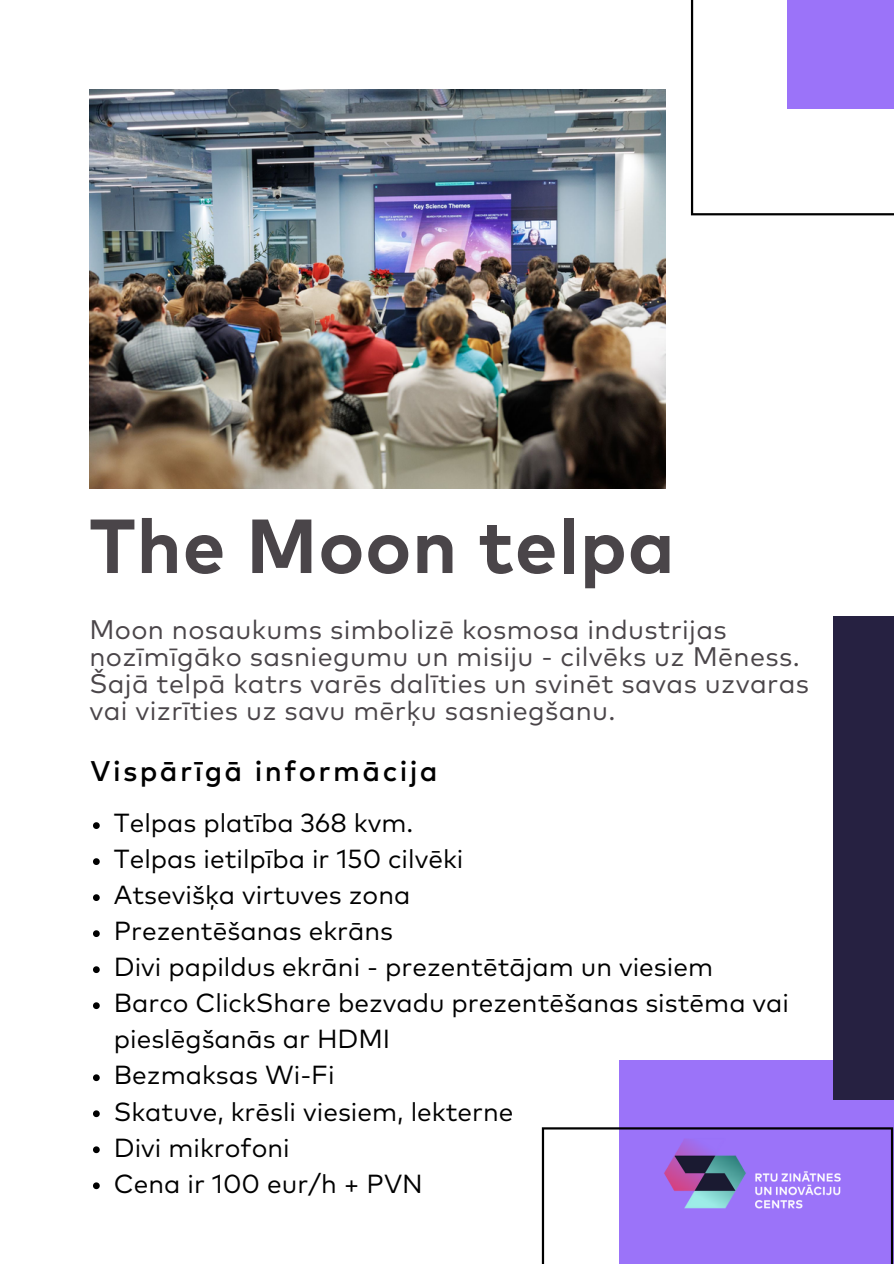
<style>
.page{position:relative;width:894px;height:1264px;background:#fff}
.page>*{position:absolute;margin:0;border:0;box-sizing:border-box;transform-origin:0 0}
.t1{font:700 76.35px "Mark Pro";letter-spacing:.015em;color:#4a4549}
.t2{font:500 28.5px "Mark Pro";letter-spacing:.085em;color:#000}
.t3{font:26.85px/27px "Mark Pro";letter-spacing:.015em;color:#4a4549}
.t4{font:26.1px/36px "Mark Pro";color:#000}
</style>
<div class="page">
<div style="left:832px;top:616px;width:61px;height:483px;background:#262141"></div>
<img style="left:89px;top:89px;width:576px;height:400px">
<svg style="left:93px;top:822px;width:7px;height:7px"></svg>
<svg style="left:93px;top:858px;width:7px;height:7px"></svg>
<svg style="left:93px;top:894px;width:7px;height:7px"></svg>
<svg style="left:93px;top:930px;width:7px;height:7px"></svg>
<svg style="left:93px;top:966px;width:7px;height:7px"></svg>
<svg style="left:93px;top:1002px;width:7px;height:7px"></svg>
<svg style="left:93px;top:1074px;width:7px;height:7px"></svg>
<svg style="left:93px;top:1110px;width:7px;height:7px"></svg>
<svg style="left:93px;top:1146px;width:7px;height:7px"></svg>
<svg style="left:93px;top:1182px;width:7px;height:7px"></svg>
<img style="left:619px;top:1043px;width:274px;height:220px">
<svg style="left:541px;top:1127px;width:351px;height:136px;fill:#9b73f9"></svg>
<svg style="left:690px;top:0;width:203px;height:215px"></svg>
<div style="left:787px;top:0;width:106px;height:109px;background:#9b73f9"></div>
<p class="t1" style="left:89px;top:512px;width:586px">The Moon telpa</p>
<p class="t3" style="left:89px;top:617px;width:721px">Moon nosaukums simbolizē kosmosa industrijas nozīmīgāko sasniegumu un misiju - cilvēks uz Mēness.<br>Šajā telpā katrs varēs dalīties un svinēt savas uzvaras vai vizrīties uz savu mērķu sasniegšanu.</p>
<p class="t2" style="left:90px;top:759px;width:348px">Vispārīgā informācija</p>
<p class="t4" style="left:114px;top:806px;width:301px">Telpas platība 368 kvm.</p>
<h1 class="t4" style="left:114px;top:842px;width:351px">Telpas ietilpība ir 150 cilvēki</h1>
<p class="t4" style="left:114px;top:878px;width:298px">Atsevišķa virtuves zona</p>
<p class="t4" style="left:114px;top:914px;width:280px">Prezentēšanas ekrāns</p>
<h2 class="t4" style="left:114px;top:950px;width:600px">Divi papildus ekrāni - prezentētājam un viesiem</h2>
<p class="t4" style="left:114px;top:986px;width:676px">Barco ClickShare bezvadu prezentēšanas sistēma vai pieslēgšanās ar HDMI</p>
<p class="t4" style="left:114px;top:1058px;width:222px">Bezmaksas Wi-Fi</p>
<p class="t4" style="left:114px;top:1094px;width:401px">Skatuve, krēsli viesiem, lekterne</p>
<p class="t4" style="left:114px;top:1130px;width:177px">Divi mikrofoni</p>
<p class="t4" style="left:114px;top:1166px;width:310px">Cena ir 100 eur/h + PVN</p>
</div>
